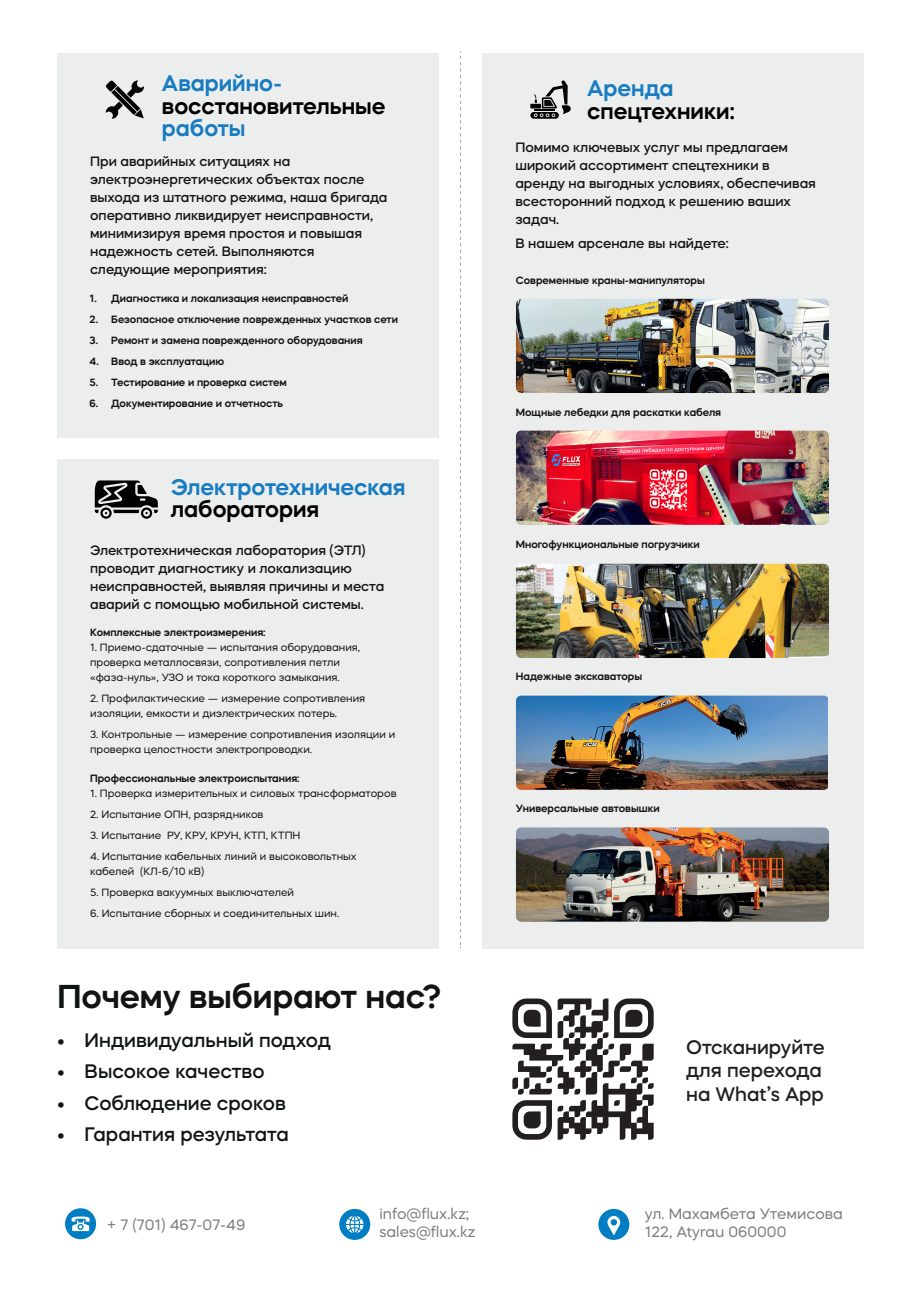
<style>
.page{position:relative;width:921px;height:1290px;background:#fff}
.page>*{position:absolute;margin:0;border:0;box-sizing:border-box;transform-origin:0 0}
.t1{font:600 33px "Mazzard H";color:#111415}
.t2{font:600 22.5px "Mazzard H";color:#000001}
.t3{font:600 22.5px "Mazzard H";color:#177cc1}
.t4{font:500 19.5px "Mazzard H";color:#111415}
.t5{font:500 19.5px/23.4px "Mazzard H";color:#231f20}
.t6{font:15px/18px "Mazzard H";color:#7b7e7f}
.t7{font:500 13.5px/18px "Mazzard H";color:#111415}
.t8{font:10.5px/15px "Mazzard H";color:#111415}
.t9{font:600 10.5px "Mazzard H";color:#111415}
</style>
<div class="page">
<div style="left:65px;top:1208px;width:31px;height:31px;background:#007dc3;border-radius:50%"></div>
<svg style="left:72px;top:1216px;width:18px;height:15px"></svg>
<div style="left:598px;top:1208px;width:31px;height:31px;background:#007dc3;border-radius:50%"></div>
<svg style="left:607px;top:1215px;width:13px;height:20px"></svg>
<div style="left:339px;top:1208px;width:31px;height:31px;background:#007dc3;border-radius:50%"></div>
<svg style="left:346px;top:1216px;width:17px;height:17px"></svg>
<svg style="left:460px;top:51px;width:1px;height:897px"></svg>
<div style="left:57px;top:53px;width:382px;height:384px;background:#eceeed"></div>
<div style="left:57px;top:459px;width:382px;height:489px;background:#eceeed"></div>
<div style="left:482px;top:53px;width:382px;height:895px;background:#eceeed"></div>
<img style="left:515px;top:299px;width:313px;height:94px">
<img style="left:516px;top:430px;width:312px;height:95px">
<img style="left:516px;top:564px;width:312px;height:94px">
<img style="left:516px;top:695px;width:311px;height:95px">
<img style="left:516px;top:827px;width:312px;height:94px">
<svg style="left:530px;top:80px;width:40px;height:39px"></svg>
<svg style="left:106px;top:80px;width:38px;height:39px"></svg>
<svg style="left:95px;top:480px;width:63px;height:39px"></svg>
<svg style="left:512px;top:998px;width:141px;height:141px"></svg>
<h2 class="t3" style="left:162px;top:68px;width:122px">Аварийно-</h2>
<h2 class="t2" style="left:162px;top:91px;width:225px">восстановительные</h2>
<h2 class="t3" style="left:162px;top:113px;width:85px">работы</h2>
<p class="t7" style="left:90px;top:152px;width:299px">При аварийных ситуациях на электроэнергетических объектах после выхода из штатного режима, наша бригада оперативно ликвидирует неисправности, минимизируя время простоя и повышая надежность сетей. Выполняются следующие мероприятия:</p>
<p class="t9" style="left:90px;top:291px;width:260px">1. Диагностика и локализация неисправностей</p>
<p class="t9" style="left:90px;top:312px;width:310px">2. Безопасное отключение поврежденных участков сети</p>
<p class="t9" style="left:90px;top:333px;width:274px">3. Ремонт и замена поврежденного оборудования</p>
<p class="t9" style="left:90px;top:354px;width:136px">4. Ввод в эксплуатацию</p>
<p class="t9" style="left:90px;top:375px;width:199px">5. Тестирование и проверка систем</p>
<p class="t9" style="left:90px;top:396px;width:195px">6. Документирование и отчетность</p>
<h2 class="t3" style="left:171px;top:472px;width:236px">Электротехническая</h2>
<h2 class="t2" style="left:171px;top:494px;width:150px">лаборатория</h2>
<p class="t7" style="left:90px;top:541px;width:295px">Электротехническая лаборатория (ЭТЛ) проводит диагностику и локализацию неисправностей, выявляя причины и места аварий с помощью мобильной системы.</p>
<p class="t9" style="left:90px;top:625px;width:177px">Комплексные электроизмерения:</p>
<p class="t8" style="left:90px;top:639px;width:271px">1. Приемо-сдаточные — испытания оборудования, проверка металлосвязи, сопротивления петли «фаза-нуль», УЗО и тока короткого замыкания.</p>
<p class="t8" style="left:90px;top:690px;width:276px">2. Профилактические — измерение сопротивления изоляции, емкости и диэлектрических потерь.</p>
<p class="t8" style="left:90px;top:726px;width:307px">3. Контрольные — измерение сопротивления изоляции и проверка целостности электропроводки.</p>
<p class="t9" style="left:90px;top:771px;width:211px">Профессиональные электроиспытания:</p>
<p class="t8" style="left:90px;top:785px;width:308px">1. Проверка измерительных и силовых трансформаторов</p>
<p class="t8" style="left:90px;top:806px;width:175px">2. Испытание ОПН, разрядников</p>
<p class="t8" style="left:90px;top:827px;width:212px">3. Испытание РУ, КРУ, КРУН, КТП, КТПН</p>
<p class="t8" style="left:90px;top:848px;width:268px">4. Испытание кабельных линий и высоковольтных кабелей (КЛ-6/10 кВ)</p>
<p class="t8" style="left:90px;top:884px;width:205px">5. Проверка вакуумных выключателей</p>
<p class="t8" style="left:90px;top:905px;width:251px">6. Испытание сборных и соединительных шин.</p>
<h1 class="t1" style="left:58px;top:974px;width:385px">Почему выбирают нас?</h1>
<h3 class="t4" style="left:58px;top:1027px;width:274px">• Индивидуальный подход</h3>
<h3 class="t4" style="left:58px;top:1058px;width:208px">• Высокое качество</h3>
<h3 class="t4" style="left:58px;top:1090px;width:230px">• Соблюдение сроков</h3>
<h3 class="t4" style="left:58px;top:1121px;width:233px">• Гарантия результата</h3>
<h2 class="t3" style="left:587px;top:73px;width:88px">Аренда</h2>
<h2 class="t2" style="left:587px;top:96px;width:149px">спецтехники:</h2>
<p class="t7" style="left:515px;top:137px;width:302px">Помимо ключевых услуг мы предлагаем широкий ассортимент спецтехники в аренду на выгодных условиях, обеспечивая всесторонний подход к решению ваших задач.</p>
<p class="t7" style="left:515px;top:233px;width:215px">В нашем арсенале вы найдете:</p>
<p class="t9" style="left:515px;top:274px;width:190px">Современные краны-манипуляторы</p>
<p class="t9" style="left:515px;top:406px;width:207px">Мощные лебедки для раскатки кабеля</p>
<p class="t9" style="left:515px;top:538px;width:185px">Многофункциональные погрузчики</p>
<p class="t9" style="left:515px;top:670px;width:128px">Надежные экскаваторы</p>
<p class="t9" style="left:515px;top:802px;width:145px">Универсальные автовышки</p>
<h3 class="t5" style="left:685px;top:1035px;width:140px">Отсканируйте для перехода на What’s App</h3>
<h3 class="t6" style="left:107px;top:1215px;width:139px">+ 7 (701) 467-07-49</h3>
<h3 class="t6" style="left:644px;top:1204px;width:199px">ул. Махамбета Утемисова<br>122, Atyrau 060000</h3>
<h3 class="t6" style="left:379px;top:1204px;width:98px">info@flux.kz; sales@flux.kz</h3>
</div>
